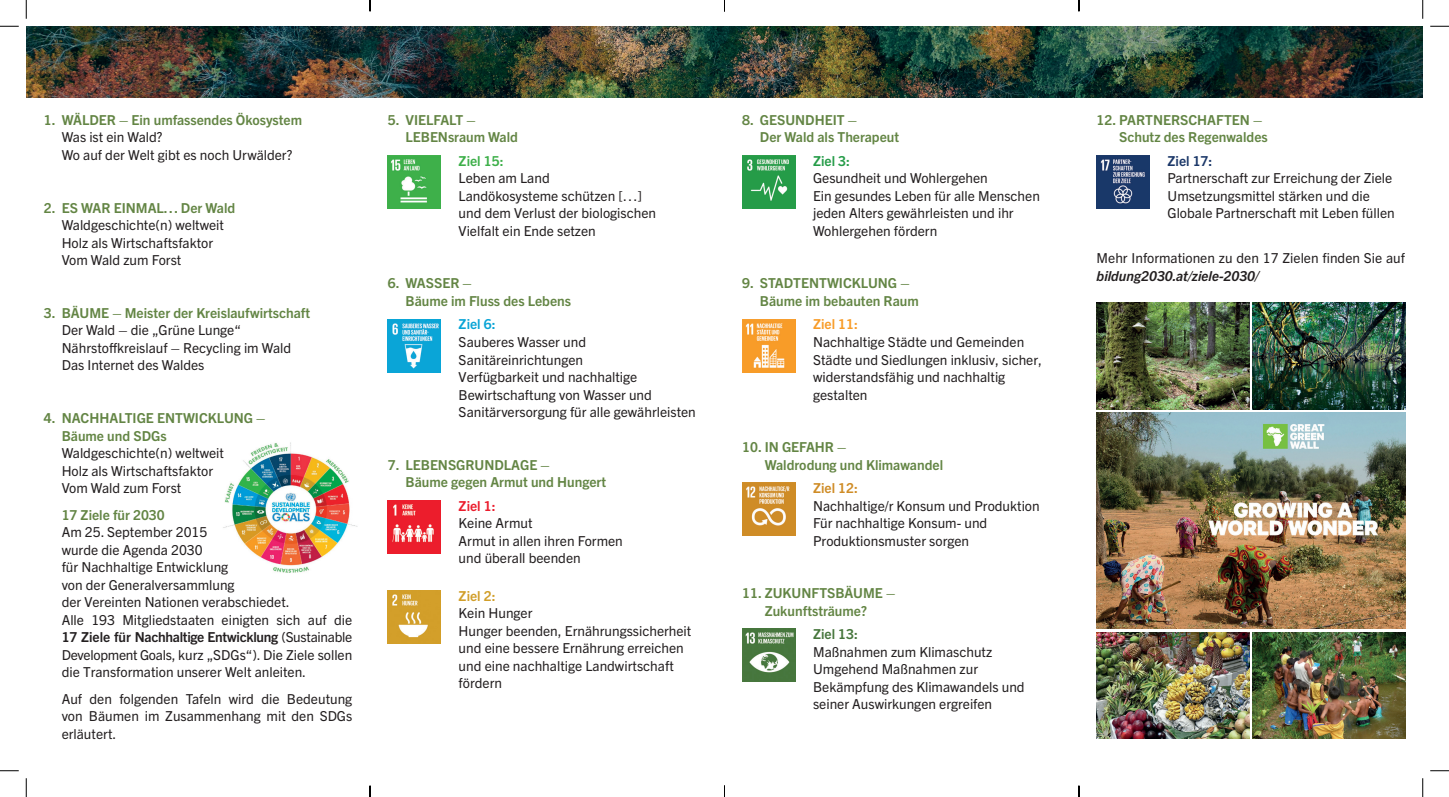
<style>
.page{position:relative;width:1449px;height:797px;background:#fff}
.page>*{position:absolute;margin:0;border:0;box-sizing:border-box;transform-origin:0 0}
.t1{font:13.75px/17.5px "Trade Gothic Next LT Pro";color:#231f20}
.t2{font:700 13.75px/17.5px "Trade Gothic Next LT Pro";color:#638544}
.t3{font:italic 700 13.75px "Trade Gothic Next LT Pro";color:#231f20}
.t4{font:700 13.75px "Trade Gothic Next LT Pro";color:#3daf49}
.t5{font:700 13.75px "Trade Gothic Next LT Pro";color:#f89c28}
.t6{font:700 13.75px "Trade Gothic Next LT Pro";color:#cf8c26}
.t7{font:700 13.75px "Trade Gothic Next LT Pro";color:#46763c}
.t8{font:700 13.75px "Trade Gothic Next LT Pro";color:#1b3768}
.t9{font:700 13.75px "Trade Gothic Next LT Pro";color:#08a4d6}
.t10{font:700 13.75px "Trade Gothic Next LT Pro";color:#eb1c2c}
.t11{font:700 13.75px "Trade Gothic Next LT Pro";color:#d19e29}
.t12{font:700 13.75px "Trade Gothic Next LT Pro";color:#259c48}
.s1{font-weight:700}
</style>
<div class="page">
<img style="left:26px;top:26px;width:1396px;height:71px">
<img style="left:223px;top:442px;width:135px;height:131px">
<img style="left:388px;top:155px;width:53px;height:54px">
<img style="left:388px;top:319px;width:53px;height:53px">
<img style="left:388px;top:500px;width:53px;height:53px">
<img style="left:388px;top:590px;width:53px;height:53px">
<img style="left:742px;top:155px;width:53px;height:54px">
<img style="left:742px;top:319px;width:53px;height:53px">
<img style="left:742px;top:482px;width:53px;height:54px">
<img style="left:742px;top:628px;width:53px;height:54px">
<img style="left:1096px;top:155px;width:53px;height:54px">
<img style="left:1096px;top:303px;width:153px;height:106px">
<img style="left:1096px;top:632px;width:153px;height:106px">
<img style="left:1252px;top:303px;width:153px;height:106px">
<img style="left:1096px;top:412px;width:309px;height:217px">
<img style="left:1252px;top:632px;width:153px;height:106px">
<svg style="left:0;top:25px;width:19px;height:2px"></svg>
<svg style="left:1430px;top:25px;width:19px;height:2px"></svg>
<svg style="left:0;top:770px;width:19px;height:1px"></svg>
<svg style="left:1430px;top:770px;width:19px;height:1px"></svg>
<svg style="left:25px;top:0;width:2px;height:19px"></svg>
<svg style="left:25px;top:778px;width:2px;height:19px"></svg>
<svg style="left:1422px;top:0;width:1px;height:19px"></svg>
<svg style="left:1422px;top:778px;width:1px;height:19px"></svg>
<svg style="left:369px;top:0;width:2px;height:11px"></svg>
<svg style="left:369px;top:785px;width:2px;height:12px"></svg>
<svg style="left:724px;top:785px;width:1px;height:12px"></svg>
<svg style="left:1078px;top:785px;width:1px;height:12px"></svg>
<p class="t2" style="left:44px;top:110px;width:260px">1. WÄLDER – Ein umfassendes Ökosystem</p>
<p class="t1" style="left:62px;top:128px;width:232px">Was ist ein Wald?<br>Wo auf der Welt gibt es noch Urwälder?</p>
<p class="t2" style="left:44px;top:198px;width:193px">2. ES WAR EINMAL… Der Wald</p>
<p class="t1" style="left:62px;top:215px;width:164px">Waldgeschichte(n) weltweit<br>Holz als Wirtschaftsfaktor<br>Vom Wald zum Forst</p>
<p class="t2" style="left:44px;top:303px;width:268px">3. BÄUME – Meister der Kreislaufwirtschaft</p>
<p class="t1" style="left:62px;top:320px;width:231px">Der Wald – die „Grüne Lunge“<br>Nährstoffkreislauf – Recycling im Wald<br>Das Internet des Waldes</p>
<p class="t2" style="left:62px;top:408px;width:205px;text-indent:-18px">4. NACHHALTIGE ENTWICKLUNG –<br>Bäume und SDGs</p>
<p class="t1" style="left:62px;top:443px;width:164px">Waldgeschichte(n) weltweit<br>Holz als Wirtschaftsfaktor<br>Vom Wald zum Forst</p>
<p class="t2" style="left:62px;top:505px;width:104px">17 Ziele für 2030</p>
<p class="t1" style="left:62px;top:522px;width:292px">Am 25. September 2015<br>wurde die Agenda 2030<br>für Nachhaltige Entwicklung<br>von der Generalversammlung<br>der Vereinten Nationen verabschiedet.<br>Alle 193 Mitgliedstaaten einigten sich auf die <span class="s1">17 Ziele für Nachhaltige Entwicklung</span> (Sustainable Development Goals, kurz „SDGs“). Die Ziele sollen die Transformation unserer Welt anleiten.</p>
<p class="t1" style="left:62px;top:689px;width:292px;text-align:justify">Auf den folgenden Tafeln wird die Bedeutung von Bäumen im Zusammenhang mit den SDGs erläutert.</p>
<p class="t2" style="left:405px;top:110px;width:114px;text-indent:-18px">5. VIELFALT –<br>LEBENsraum Wald</p>
<p class="t4" style="left:459px;top:151px;width:46px">Ziel 15:</p>
<p class="t1" style="left:459px;top:169px;width:199px">Leben am Land<br>Landökosysteme schützen […] und dem Verlust der biologischen<br>Vielfalt ein Ende setzen</p>
<p class="t2" style="left:405px;top:274px;width:167px;text-indent:-18px">6. WASSER –<br>Bäume im Fluss des Lebens</p>
<p class="t9" style="left:459px;top:315px;width:38px">Ziel 6:</p>
<p class="t1" style="left:459px;top:332px;width:239px">Sauberes Wasser und<br>Sanitäreinrichtungen<br>Verfügbarkeit und nachhaltige<br>Bewirtschaftung von Wasser und<br>Sanitärversorgung für alle gewährleisten</p>
<p class="t2" style="left:405px;top:455px;width:202px;text-indent:-18px">7. LEBENSGRUNDLAGE –<br>Bäume gegen Armut und Hungert</p>
<p class="t10" style="left:459px;top:496px;width:38px">Ziel 1:</p>
<p class="t1" style="left:459px;top:513px;width:166px">Keine Armut<br>Armut in allen ihren Formen und überall beenden</p>
<p class="t11" style="left:459px;top:586px;width:38px">Ziel 2:</p>
<p class="t1" style="left:459px;top:603px;width:234px">Kein Hunger<br>Hunger beenden, Ernährungssicherheit und eine bessere Ernährung erreichen und eine nachhaltige Landwirtschaft fördern</p>
<p class="t2" style="left:760px;top:110px;width:141px;text-indent:-18px">8. GESUNDHEIT –<br>Der Wald als Therapeut</p>
<p class="t12" style="left:813px;top:151px;width:38px">Ziel 3:</p>
<p class="t1" style="left:813px;top:169px;width:228px">Gesundheit und Wohlergehen<br>Ein gesundes Leben für alle Menschen jeden Alters gewährleisten und ihr<br>Wohlergehen fördern</p>
<p class="t2" style="left:760px;top:274px;width:160px;text-indent:-18px">9. STADTENTWICKLUNG –<br>Bäume im bebauten Raum</p>
<p class="t5" style="left:813px;top:315px;width:46px">Ziel 11:</p>
<p class="t1" style="left:813px;top:332px;width:230px">Nachhaltige Städte und Gemeinden<br>Städte und Siedlungen inklusiv, sicher, widerstandsfähig und nachhaltig gestalten</p>
<p class="t2" style="left:764px;top:437px;width:180px;text-indent:-22px">10. IN GEFAHR –<br>Waldrodung und Klimawandel</p>
<p class="t6" style="left:813px;top:478px;width:46px">Ziel 12:</p>
<p class="t1" style="left:813px;top:496px;width:228px">Nachhaltige/r Konsum und Produktion<br>Für nachhaltige Konsum- und<br>Produktionsmuster sorgen</p>
<p class="t2" style="left:742px;top:583px;width:155px;text-align:center">11. ZUKUNFTSBÄUME –<br>Zukunftsträume?</p>
<p class="t7" style="left:813px;top:624px;width:46px">Ziel 13:</p>
<p class="t1" style="left:813px;top:642px;width:213px">Maßnahmen zum Klimaschutz<br>Umgehend Maßnahmen zur<br>Bekämpfung des Klimawandels und seiner Auswirkungen ergreifen</p>
<p class="t2" style="left:1119px;top:110px;width:150px;text-indent:-22px">12. PARTNERSCHAFTEN –<br>Schutz des Regenwaldes</p>
<p class="t8" style="left:1167px;top:151px;width:46px">Ziel 17:</p>
<p class="t1" style="left:1167px;top:169px;width:229px">Partnerschaft zur Erreichung der Ziele<br>Umsetzungsmittel stärken und die<br>Globale Partnerschaft mit Leben füllen</p>
<p class="t1" style="left:1096px;top:249px;width:310px">Mehr Informationen zu den 17 Zielen finden Sie auf</p>
<p class="t3" style="left:1096px;top:266px;width:164px">bildung2030.at/ziele-2030/</p>
</div>
